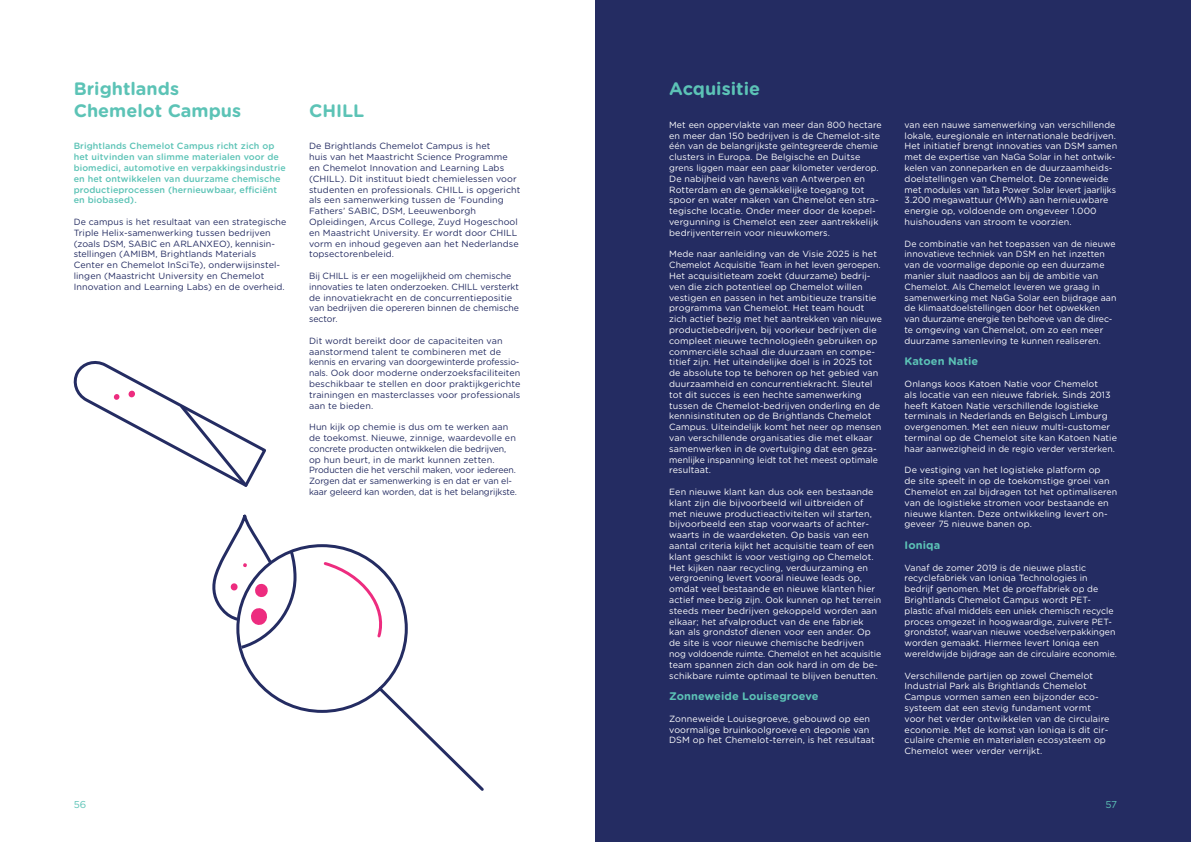
<style>
.page{position:relative;width:1191px;height:842px;background:#fff}
.page>*{position:absolute;margin:0;border:0;box-sizing:border-box;transform-origin:0 0}
.t1{font:700 18px/21.6px "Gotham Rounded";color:#5cc3b6}
.t2{font:700 11px "Gotham Rounded";letter-spacing:.01em;color:#5cc3b6}
.t3{font:10px "Gotham Rounded";color:#5cc3b6}
.t4{font:9px/10.8px "Gotham Rounded";letter-spacing:.01em;color:#fff}
.t5{font:9px/10.8px "Gotham Rounded";letter-spacing:.01em;color:#242c62}
.t6{font:9px/10.8px "Gotham Rounded";letter-spacing:.01em;color:#fff;scale:.96 1}
.t7{font:9px/10.8px "Gotham Rounded";letter-spacing:-.01em;color:#242c62}
.t8{font:500 9px/10.8px "Gotham Rounded";letter-spacing:.01em;color:#5cc3b6}
</style>
<div class="page">
<div style="left:595px;top:0;width:596px;height:842px;background:#242c62"></div>
<svg style="left:73px;top:361px;width:193px;height:126px"></svg>
<svg style="left:239px;top:544px;width:245px;height:247px"></svg>
<svg style="left:321px;top:560px;width:66px;height:80px"></svg>
<svg style="left:212px;top:514px;width:86px;height:137px"></svg>
<h1 class="t1" style="left:74px;top:77px;width:169px">Brightlands<br>Chemelot Campus</h1>
<p class="t8" style="left:74px;top:140px;width:213px">Brightlands Chemelot Campus richt zich op het uitvinden van slimme materialen voor de biomedici, automotive en verpakkingsindustrie en het ontwikkelen van duurzame chemische productieprocessen (hernieuwbaar, efficiënt en biobased).</p>
<p class="t5" style="left:74px;top:216px;width:214px">De campus is het resultaat van een strategische Triple Helix-samenwerking tussen bedrijven (zoals DSM, SABIC en ARLANXEO), kennisin&shy;stellingen (AMIBM, Brightlands Materials Center en Chemelot InSciTe), onderwijsinstel&shy;lingen (Maastricht University en Chemelot Innovation and Learning Labs) en de overheid.</p>
<h1 class="t1" style="left:309px;top:99px;width:57px">CHILL</h1>
<p class="t5" style="left:309px;top:140px;width:213px">De Brightlands Chemelot Campus is het<br>huis van het Maastricht Science Programme en Chemelot Innovation and Learning Labs (CHILL). Dit instituut biedt chemielessen voor studenten en professionals. CHILL is opgericht als een samenwerking tussen de ‘Founding Fathers’ SABIC, DSM, Leeuwenborgh Opleidingen, Arcus College, Zuyd Hogeschool en Maastricht University. Er wordt door CHILL vorm en inhoud gegeven aan het Nederlandse topsectorenbeleid.</p>
<p class="t5" style="left:309px;top:270px;width:211px">Bij CHILL is er een mogelijkheid om chemische innovaties te laten onderzoeken. CHILL versterkt de innovatiekracht en de concurrentiepositie van bedrijven die opereren binnen de chemische sector.</p>
<p class="t5" style="left:309px;top:335px;width:213px">Dit wordt bereikt door de capaciteiten van aanstormend talent te combineren met de kennis en ervaring van doorgewinterde professio&shy;nals. Ook door moderne onderzoeksfaciliteiten beschikbaar te stellen en door praktijkgerichte trainingen en masterclasses voor professionals aan te bieden.</p>
<p class="t7" style="left:309px;top:421px;width:209px">Hun kijk op chemie is dus om te werken aan de toekomst. Nieuwe, zinnige, waardevolle en concrete producten ontwikkelen die bedrijven, op hun beurt, in de markt kunnen zetten.<br>Producten die het verschil maken, voor iedereen.<br>Zorgen dat er samenwerking is en dat er van el&shy;kaar geleerd kan worden, dat is het belangrijkste.</p>
<p class="t3" style="left:74px;top:798px;width:14px">56</p>
<h1 class="t1" style="left:669px;top:77px;width:92px">Acquisitie</h1>
<p class="t4" style="left:669px;top:119px;width:214px">Met een oppervlakte van meer dan 800 hectare en meer dan 150 bedrijven is de Chemelot-site één van de belangrijkste geïntegreerde chemie clusters in Europa. De Belgische en Duitse grens liggen maar een paar kilometer verderop.<br>De nabijheid van havens van Antwerpen en Rotterdam en de gemakkelijke toegang tot spoor en water maken van Chemelot een stra&shy;tegische locatie. Onder meer door de koepel&shy;vergunning is Chemelot een zeer aantrekkelijk bedrijventerrein voor nieuwkomers.</p>
<p class="t4" style="left:669px;top:248px;width:214px">Mede naar aanleiding van de Visie 2025 is het Chemelot Acquisitie Team in het leven geroepen.<br>Het acquisitieteam zoekt (duurzame) bedrij&shy;ven die zich potentieel op Chemelot willen vestigen en passen in het ambitieuze transitie programma van Chemelot. Het team houdt zich actief bezig met het aantrekken van nieuwe productiebedrijven, bij voorkeur bedrijven die compleet nieuwe technologieën gebruiken op commerciële schaal die duurzaam en compe&shy;titief zijn. Het uiteindelijke doel is in 2025 tot de absolute top te behoren op het gebied van duurzaamheid en concurrentiekracht. Sleutel tot dit succes is een hechte samenwerking tussen de Chemelot-bedrijven onderling en de kennisinstituten op de Brightlands Chemelot Campus. Uiteindelijk komt het neer op mensen van verschillende organisaties die met elkaar samenwerken in de overtuiging dat een geza&shy;menlijke inspanning leidt tot het meest optimale resultaat.</p>
<p class="t4" style="left:669px;top:486px;width:214px">Een nieuwe klant kan dus ook een bestaande klant zijn die bijvoorbeeld wil uitbreiden of met nieuwe productieactiviteiten wil starten, bijvoorbeeld een stap voorwaarts of achter&shy;waarts in de waardeketen. Op basis van een aantal criteria kijkt het acquisitie team of een klant geschikt is voor vestiging op Chemelot.<br>Het kijken naar recycling, verduurzaming en vergroening levert vooral nieuwe leads op, omdat veel bestaande en nieuwe klanten hier actief mee bezig zijn. Ook kunnen op het terrein steeds meer bedrijven gekoppeld worden aan elkaar; het afvalproduct van de ene fabriek kan als grondstof dienen voor een ander. Op de site is voor nieuwe chemische bedrijven nog voldoende ruimte. Chemelot en het acquisitie team spannen zich dan ook hard in om de be&shy;schikbare ruimte optimaal te blijven benutten.</p>
<p class="t2" style="left:669px;top:688px;width:151px">Zonneweide Louisegroeve</p>
<p class="t4" style="left:669px;top:713px;width:207px">Zonneweide Louisegroeve, gebouwd op een voormalige bruinkoolgroeve en deponie van<br>DSM op het Chemelot-terrein, is het resultaat</p>
<p class="t4" style="left:904px;top:119px;width:214px">van een nauwe samenwerking van verschillende lokale, euregionale en internationale bedrijven.<br>Het initiatief brengt innovaties van DSM samen met de expertise van NaGa Solar in het ontwik&shy;kelen van zonneparken en de duurzaamheids&shy;doelstellingen van Chemelot. De zonneweide met modules van Tata Power Solar levert jaarlijks 3.200 megawattuur (MWh) aan hernieuwbare energie op, voldoende om ongeveer 1.000 huishoudens van stroom te voorzien.</p>
<p class="t6" style="left:904px;top:238px;width:222px">De combinatie van het toepassen van de nieuwe innovatieve techniek van DSM en het inzetten van de voormalige deponie op een duurzame manier sluit naadloos aan bij de ambitie van Chemelot. Als Chemelot leveren we graag in samenwerking met NaGa Solar een bijdrage aan de klimaatdoelstellingen door het opwekken van duurzame energie ten behoeve van de direc&shy;te omgeving van Chemelot, om zo een meer duurzame samenleving te kunnen realiseren.</p>
<p class="t2" style="left:904px;top:353px;width:75px">Katoen Natie</p>
<p class="t4" style="left:904px;top:378px;width:214px">Onlangs koos Katoen Natie voor Chemelot<br>als locatie van een nieuwe fabriek. Sinds 2013 heeft Katoen Natie verschillende logistieke terminals in Nederlands en Belgisch Limburg overgenomen. Met een nieuw multi-customer terminal op de Chemelot site kan Katoen Natie haar aanwezigheid in de regio verder versterken.</p>
<p class="t4" style="left:904px;top:464px;width:214px">De vestiging van het logistieke platform op<br>de site speelt in op de toekomstige groei van Chemelot en zal bijdragen tot het optimaliseren van de logistieke stromen voor bestaande en nieuwe klanten. Deze ontwikkeling levert on&shy;geveer 75 nieuwe banen op.</p>
<p class="t2" style="left:904px;top:537px;width:37px">Ioniqa</p>
<p class="t4" style="left:904px;top:562px;width:214px">Vanaf de zomer 2019 is de nieuwe plastic recyclefabriek van Ioniqa Technologies in bedrijf genomen. Met de proeffabriek op de Brightlands Chemelot Campus wordt PET&shy;plastic afval middels een uniek chemisch recycle proces omgezet in hoogwaardige, zuivere PET&shy;grondstof, waarvan nieuwe voedselverpakkingen worden gemaakt. Hiermee levert Ioniqa een wereldwijde bijdrage aan de circulaire economie.</p>
<p class="t4" style="left:904px;top:670px;width:206px">Verschillende partijen op zowel Chemelot Industrial Park als Brightlands Chemelot Campus vormen samen een bijzonder eco&shy;systeem dat een stevig fundament vormt voor het verder ontwikkelen van de circulaire economie. Met de komst van Ioniqa is dit cir&shy;culaire chemie en materialen ecosysteem op Chemelot weer verder verrijkt.</p>
<p class="t3" style="left:1105px;top:798px;width:13px">57</p>
</div>
